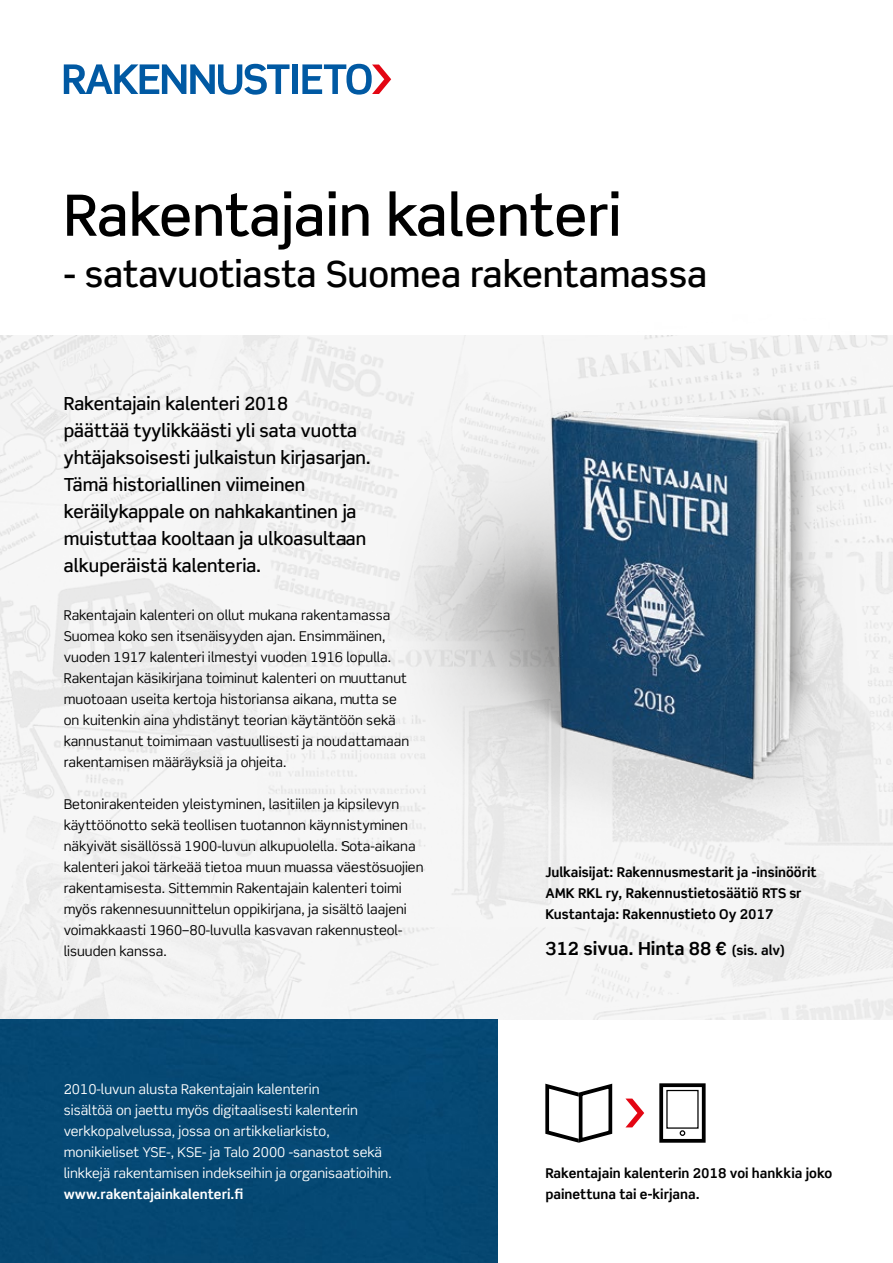
<style>
.page{position:relative;width:893px;height:1263px;background:#fff}
.page>*{position:absolute;margin:0;border:0;box-sizing:border-box;transform-origin:0 0}
.t1{font:500 57px "Scene Std";color:#000}
.t2{font:500 36px "Scene Std";color:#000}
.t3{font:500 18px/27px "Scene Std";color:#000}
.t4{font:700 18px "Scene Std";color:#000}
.t5{font:13.5px/21px "Scene Std";color:#000}
.t6{font:13.5px/21px "Scene Std";color:#fff}
.t7{font:700 13.5px/21px "Scene Std";color:#000}
.t8{font:700 13.5px "Scene Std";color:#fff}
.s1{font-size:13.5px}
</style>
<div class="page">
<img style="left:0;top:335px;width:893px;height:684px">
<svg style="left:64px;top:64px;width:225px;height:31px"></svg>
<div style="left:292px;top:64px;width:6px;height:30px;background:#0059a3"></div>
<svg style="left:302px;top:64px;width:89px;height:31px"></svg>
<div style="left:0;top:1019px;width:497px;height:244px;background:#064873"></div>
<div style="left:659px;top:1083px;width:47px;height:60px;border:4px solid #000"></div>
<svg style="left:680px;top:1130px;width:5px;height:6px"></svg>
<svg style="left:625px;top:1098px;width:19px;height:29px"></svg>
<svg style="left:545px;top:1083px;width:68px;height:60px"></svg>
<img style="left:343px;top:335px;width:145px;height:531px">
<img style="left:488px;top:335px;width:395px;height:531px">
<h1 class="t1" style="left:64px;top:180px;width:559px">Rakentajain kalenteri</h1>
<h2 class="t2" style="left:64px;top:251px;width:645px">- satavuotiasta Suomea rakentamassa</h2>
<p class="t3" style="left:64px;top:390px;width:308px">Rakentajain kalenteri 2018<br>päättää tyylikkäästi yli sata vuotta yhtäjaksoisesti julkaistun kirjasarjan.<br>Tämä historiallinen viimeinen keräilykappale on nahkakantinen ja muistuttaa kooltaan ja ulkoasultaan alkuperäistä kalenteria.</p>
<p class="t5" style="left:64px;top:605px;width:347px">Rakentajain kalenteri on ollut mukana rakentamassa Suomea koko sen itsenäisyyden ajan. Ensimmäinen, vuoden 1917 kalenteri ilmestyi vuoden 1916 lopulla.<br>Rakentajan käsikirjana toiminut kalenteri on muuttanut muotoaan useita kertoja historiansa aikana, mutta se on kuitenkin aina yhdistänyt teorian käytäntöön sekä kannustanut toimimaan vastuullisesti ja noudattamaan rakentamisen määräyksiä ja ohjeita.</p>
<p class="t5" style="left:64px;top:794px;width:361px">Betonirakenteiden yleistyminen, lasitiilen ja kipsilevyn käyttöönotto sekä teollisen tuotannon käynnistyminen näkyivät sisällössä 1900-luvun alkupuolella. Sota-aikana kalenteri jakoi tärkeää tietoa muun muassa väestösuojien rakentamisesta. Sittemmin Rakentajain kalenteri toimi myös rakennesuunnittelun oppikirjana, ja sisältö laajeni voimakkaasti 1960–80-luvulla kasvavan rakennusteol&shy;lisuuden kanssa.</p>
<p class="t6" style="left:64px;top:1078px;width:329px">2010-luvun alusta Rakentajain kalenterin<br>sisältöä on jaettu myös digitaalisesti kalenterin verkkopalvelussa, jossa on artikkeliarkisto, monikieliset YSE-, KSE- ja Talo 2000 -sanastot sekä linkkejä rakentamisen indekseihin ja organisaatioihin.</p>
<p class="t8" style="left:64px;top:1185px;width:181px">www.rakentajainkalenteri.fi</p>
<p class="t7" style="left:545px;top:861px;width:273px">Julkaisijat: Rakennusmestarit ja -insinöörit<br>AMK RKL ry, Rakennustietosäätiö RTS sr<br>Kustantaja: Rakennustieto Oy 2017</p>
<h3 class="t4" style="left:545px;top:937px;width:241px">312 sivua. Hinta 88 € <span class="s1">(sis. alv)</span></h3>
<p class="t7" style="left:545px;top:1162px;width:288px">Rakentajain kalenterin 2018 voi hankkia joko painettuna tai e-kirjana.</p>
</div>
